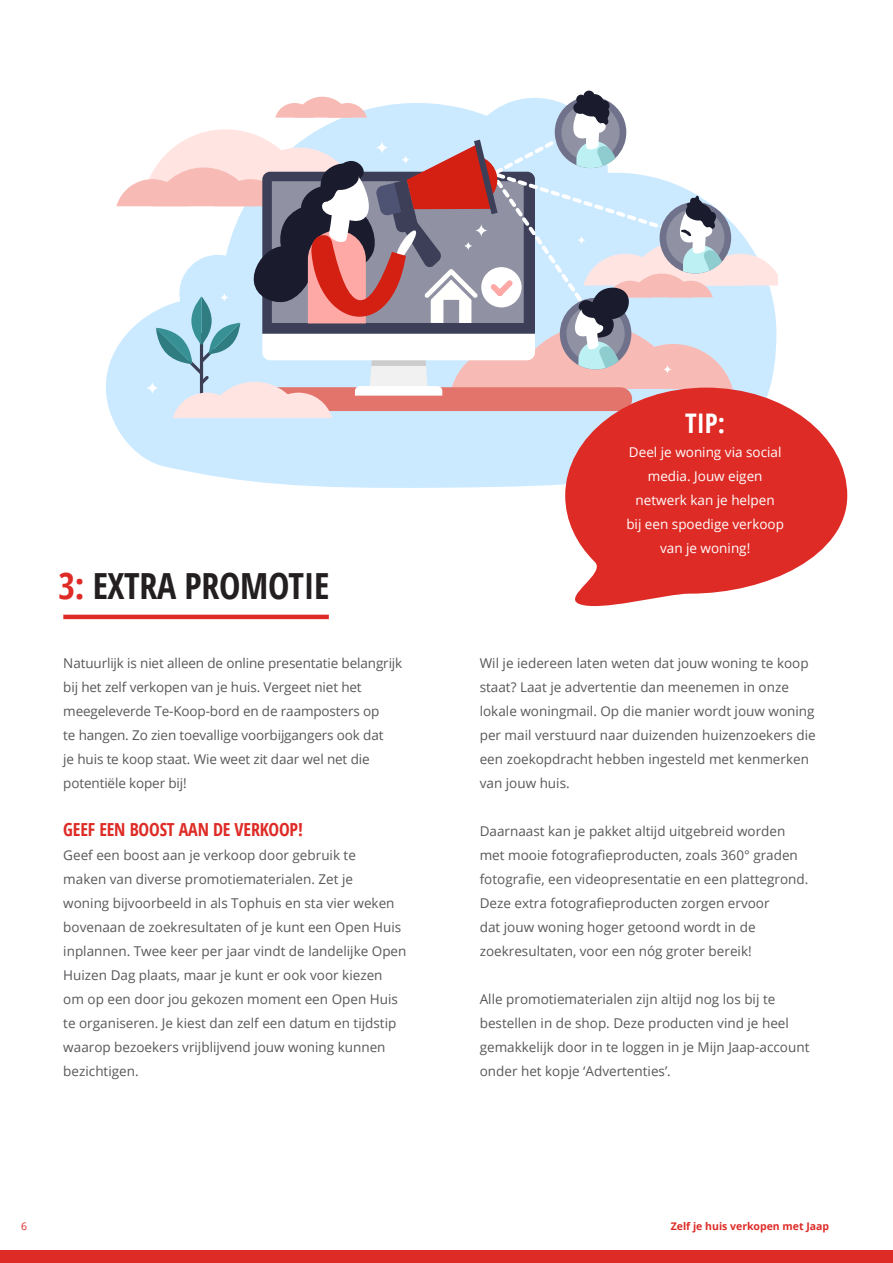
<style>
.page{position:relative;width:893px;height:1263px;background:#fff}
.page>*{position:absolute;margin:0;border:0;box-sizing:border-box;transform-origin:0 0}
.t1{font:700 condensed 36px "Open Sans";letter-spacing:-.01em;color:#231f20}
.t2{font:700 condensed 27px "Open Sans";color:#fff}
.t3{font:700 condensed 18px "Open Sans";letter-spacing:-.01em;color:#de2b26}
.t4{font:13.5px/24px "Open Sans";color:#57585a}
.t5{font:13.5px "Open Sans";color:#fff}
.t6{font:700 10.5px "Open Sans";color:#de2b26}
.t7{font:10.5px "Open Sans";color:#de2b26}
.s1{color:#de2b26}
</style>
<div class="page">
<div style="left:0;top:1250px;width:893px;height:13px;background:#de2b26"></div>
<svg style="left:112px;top:418px;width:450px;height:70px;background:#d1ecfe"></svg>
<svg style="left:106px;top:91px;width:672px;height:327px"></svg>
<hr style="left:63px;top:615px;width:266px;height:4px;background:#de2b26">
<svg style="left:562px;top:388px;width:285px;height:218px;fill:#de2b26"></svg>
<p class="t1" style="left:58px;top:560px;width:273px"><span class="s1">3:</span> EXTRA PROMOTIE</p>
<p class="t4" style="left:63px;top:650px;width:340px">Natuurlijk is niet alleen de online presentatie belangrijk bij het zelf verkopen van je huis. Vergeet niet het meegeleverde Te-Koop-bord en de raamposters op<br>te hangen. Zo zien toevallige voorbijgangers ook dat<br>je huis te koop staat. Wie weet zit daar wel net die potentiële koper bij!</p>
<p class="t3" style="left:63px;top:817px;width:241px">GEEF EEN BOOST AAN DE VERKOOP!</p>
<p class="t4" style="left:63px;top:842px;width:345px">Geef een boost aan je verkoop door gebruik te<br>maken van diverse promotiematerialen. Zet je<br>woning bijvoorbeeld in als Tophuis en sta vier weken bovenaan de zoekresultaten of je kunt een Open Huis inplannen. Twee keer per jaar vindt de landelijke Open Huizen Dag plaats, maar je kunt er ook voor kiezen om op een door jou gekozen moment een Open Huis te organiseren. Je kiest dan zelf een datum en tijdstip waarop bezoekers vrijblijvend jouw woning kunnen bezichtigen.</p>
<p class="t2" style="left:685px;top:404px;width:41px">TIP:</p>
<p class="t5" style="left:629px;top:443px;width:154px">Deel je woning via social</p>
<p class="t5" style="left:648px;top:467px;width:116px">media. Jouw eigen</p>
<p class="t5" style="left:636px;top:491px;width:141px">netwerk kan je helpen</p>
<p class="t5" style="left:626px;top:515px;width:159px">bij een spoedige verkoop</p>
<p class="t5" style="left:660px;top:539px;width:92px">van je woning!</p>
<p class="t4" style="left:480px;top:650px;width:337px">Wil je iedereen laten weten dat jouw woning te koop staat? Laat je advertentie dan meenemen in onze lokale woningmail. Op die manier wordt jouw woning per mail verstuurd naar duizenden huizenzoekers die een zoekopdracht hebben ingesteld met kenmerken van jouw huis.</p>
<p class="t4" style="left:480px;top:818px;width:330px">Daarnaast kan je pakket altijd uitgebreid worden met mooie fotografieproducten, zoals 360° graden fotografie, een videopresentatie en een plattegrond.<br>Deze extra fotografieproducten zorgen ervoor<br>dat jouw woning hoger getoond wordt in de zoekresultaten, voor een nóg groter bereik!</p>
<p class="t4" style="left:480px;top:986px;width:331px">Alle promotiematerialen zijn altijd nog los bij te bestellen in de shop. Deze producten vind je heel gemakkelijk door in te loggen in je Mijn Jaap-account onder het kopje ‘Advertenties’.</p>
<p class="t7" style="left:21px;top:1219px;width:8px">6</p>
<p class="t6" style="left:671px;top:1219px;width:160px">Zelf je huis verkopen met Jaap</p>
</div>
